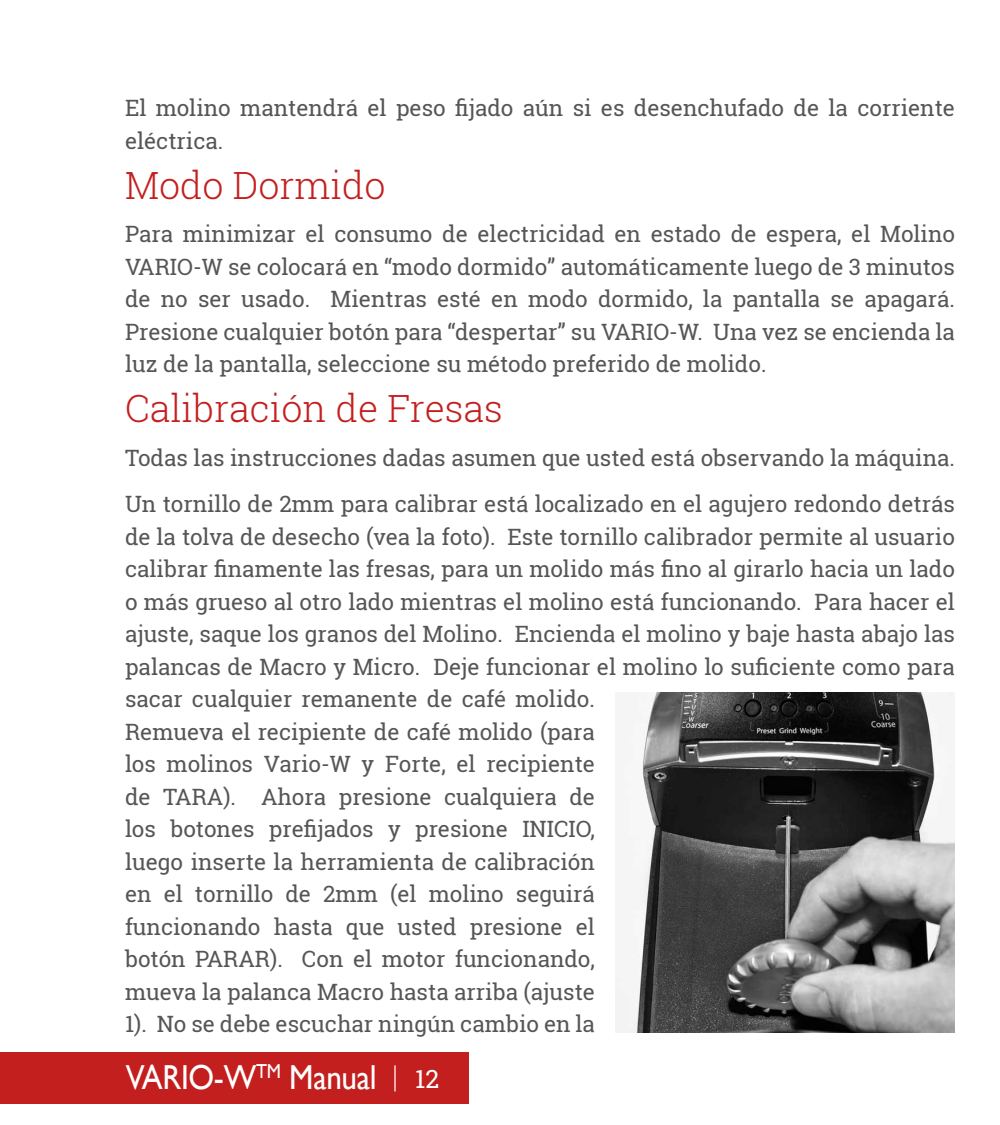
<style>
.page{position:relative;width:1000px;height:1125px;background:#fff}
.page>*{position:absolute;margin:0;border:0;box-sizing:border-box;transform-origin:0 0}
.t1{font:300 37.5px "Roboto Slab";color:#c41f1f}
.t2{font:34.75px "Gill Sans";letter-spacing:-.01em;color:#fff;scale:.9 1}
.t3{font:22.5px/32.5px "Roboto Slab";color:#565656}
.s1{font-family:"Roboto Slab";font-size:25px}
</style>
<div class="page">
<div style="left:0;top:1053px;width:469px;height:51px;background:#c41f1f"></div>
<hr style="left:394px;top:1065px;width:2px;height:27px;background:#fff">
<img style="left:615px;top:693px;width:340px;height:339px">
<p class="t3" style="left:125px;top:91px;width:832px">El molino mantendrá el peso fijado aún si es desenchufado de la corriente eléctrica.</p>
<h1 class="t1" style="left:125px;top:159px;width:262px">Modo Dormido</h1>
<p class="t3" style="left:125px;top:218px;width:832px;text-align:justify">Para minimizar el consumo de electricidad en estado de espera, el Molino VARIO-W se colocará en “modo dormido” automáticamente luego de 3 minutos de no ser usado. Mientras esté en modo dormido, la pantalla se apagará.<br>Presione cualquier botón para “despertar” su VARIO-W. Una vez se encienda la luz de la pantalla, seleccione su método preferido de molido.</p>
<h1 class="t1" style="left:125px;top:383px;width:380px">Calibración de Fresas</h1>
<p class="t3" style="left:125px;top:435px;width:832px;line-height:46.2px">Todas las instrucciones dadas asumen que usted está observando la máquina.<br>Un tornillo de 2mm para calibrar está localizado en el agujero redondo detrás</p>
<p class="t3" style="left:125px;top:520px;width:832px">de la tolva de desecho (vea la foto). Este tornillo calibrador permite al usuario calibrar finamente las fresas, para un molido más fino al girarlo hacia un lado o más grueso al otro lado mientras el molino está funcionando. Para hacer el ajuste, saque los granos del Molino. Encienda el molino y baje hasta abajo las palancas de Macro y Micro. Deje funcionar el molino lo suficiente como para sacar cualquier remanente de café molido.<br>Remueva el recipiente de café molido (para<br>los molinos Vario-W y Forte, el recipiente<br>de TARA). Ahora presione cualquiera de<br>los botones prefijados y presione INICIO,<br>luego inserte la herramienta de calibración<br>en el tornillo de 2mm (el molino seguirá<br>funcionando hasta que usted presione el<br>botón PARAR). Con el motor funcionando,<br>mueva la palanca Macro hasta arriba (ajuste<br>1). No se debe escuchar ningún cambio en la</p>
<h2 class="t2" style="left:126px;top:1057px;width:350px">VARIO-W<sup>TM</sup> Manual <span class="s1">12</span></h2>
</div>
